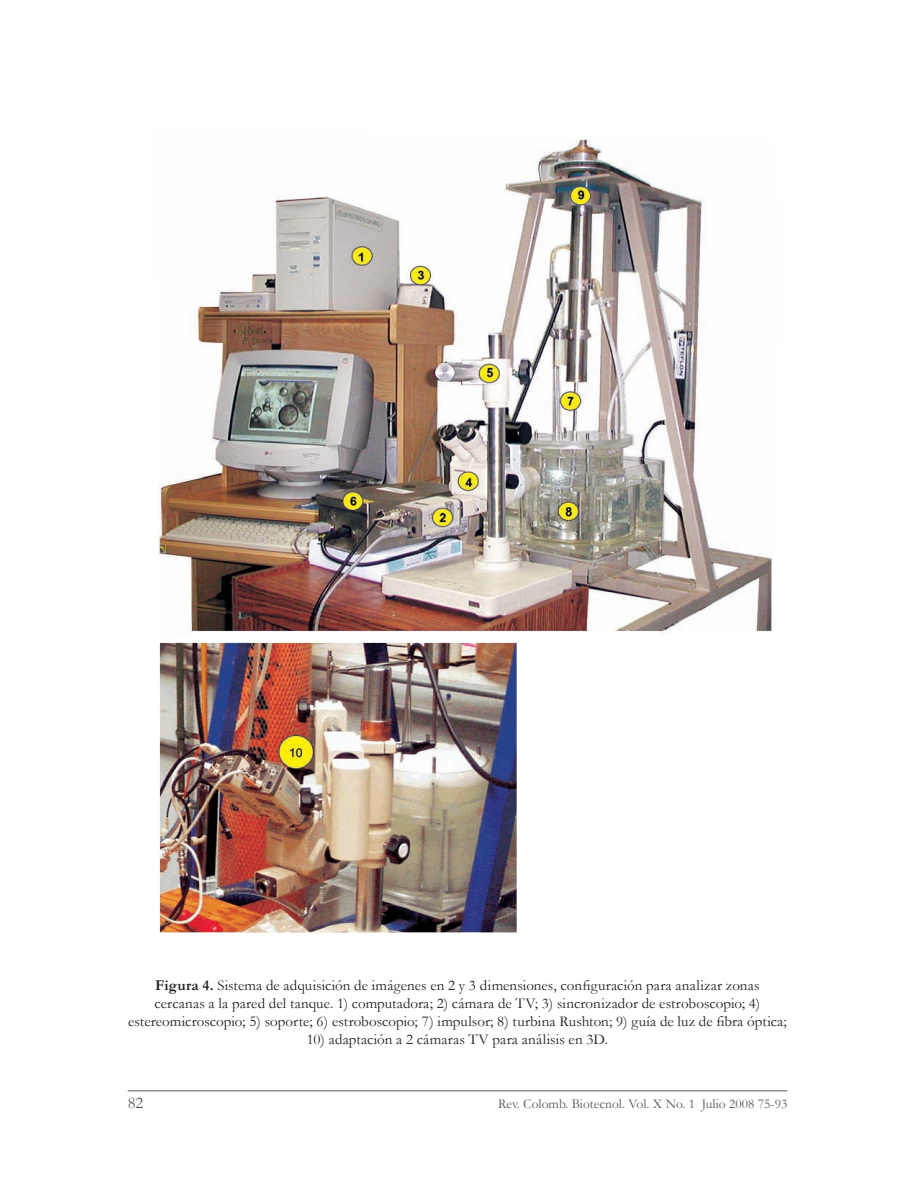
<style>
.page{position:relative;width:915px;height:1191px;background:#fff}
.page>*{position:absolute;margin:0;border:0;box-sizing:border-box;transform-origin:0 0}
.t1{font:16.5px "Garamond";color:#57585a}
.FIGURA{font:15px/18px "Garamond";letter-spacing:.005em;color:#231f20;text-align:center}
.t2{font:13.5px "Garamond";color:#57585a}
.s1{font-weight:700}
</style>
<div class="page">
<hr style="left:128px;top:1090px;width:659px;height:1px;background:#57585a">
<img style="left:159px;top:138px;width:613px;height:795px">
<p class="FIGURA" style="left:128px;top:976px;width:660px"><span class="s1">Figura 4.</span> Sistema de adquisición de imágenes en 2 y 3 dimensiones, configuración para analizar zonas<br>cercanas a la pared del tanque. 1) computadora; 2) cámara de TV; 3) sincronizador de estroboscopio; 4) estereomicroscopio; 5) soporte; 6) estroboscopio; 7) impulsor; 8) turbina Rushton; 9) guía de luz de fibra óptica;</p>
<p class="FIGURA" style="left:307px;top:1030px;width:302px">10) adaptación a 2 cámaras TV para análisis en 3D.</p>
<p class="t1" style="left:128px;top:1092px;width:17px">82</p>
<p class="t2" style="left:498px;top:1094px;width:290px">Rev. Colomb. Biotecnol. Vol. X No. 1 Julio 2008 75-93</p>
</div>
